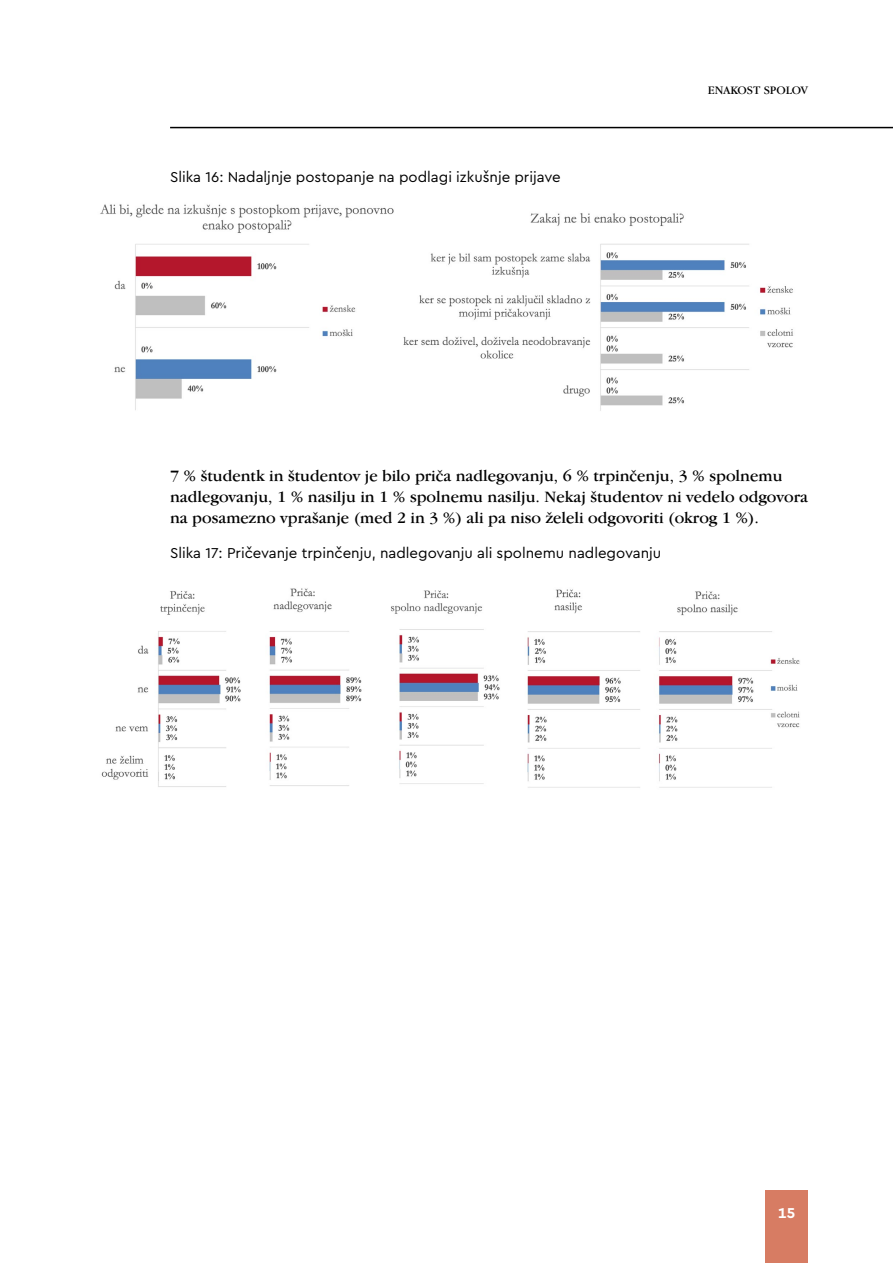
<style>
.page{position:relative;width:893px;height:1263px;background:#fff}
.page>*{position:absolute;margin:0;border:0;box-sizing:border-box;transform-origin:0 0}
.t1{font:16.5px/21px "Garmd ITC Bk BT";color:#000}
.t2{font:15px "Cera Pro";color:#000}
.t3{font:700 15px "Cera Pro";color:#fff}
.t4{font:12px "Garmd ITC Bk BT";color:#000}
</style>
<div class="page">
<hr style="left:170px;top:127px;width:723px;height:1px;background:#000">
<div style="left:765px;top:1191px;width:43px;height:72px;background:#d77c63"></div>
<img style="left:100px;top:204px;width:693px;height:207px">
<img style="left:101px;top:588px;width:699px;height:200px">
<p class="t2" style="left:170px;top:167px;width:392px">Slika 16: Nadaljnje postopanje na podlagi izkušnje prijave</p>
<p class="t4" style="left:708px;top:83px;width:102px">ENAKOST SPOLOV</p>
<p class="t1" style="left:170px;top:465px;width:639px">7 % študentk in študentov je bilo priča nadlegovanju, 6 % trpinčenju, 3 % spolnemu nadlegovanju, 1 % nasilju in 1 % spolnemu nasilju. Nekaj študentov ni vedelo odgovora na posamezno vprašanje (med 2 in 3 %) ali pa niso želeli odgovoriti (okrog 1 %).</p>
<p class="t2" style="left:170px;top:543px;width:493px">Slika 17: Pričevanje trpinčenju, nadlegovanju ali spolnemu nadlegovanju</p>
<p class="t3" style="left:778px;top:1203px;width:18px">15</p>
</div>
